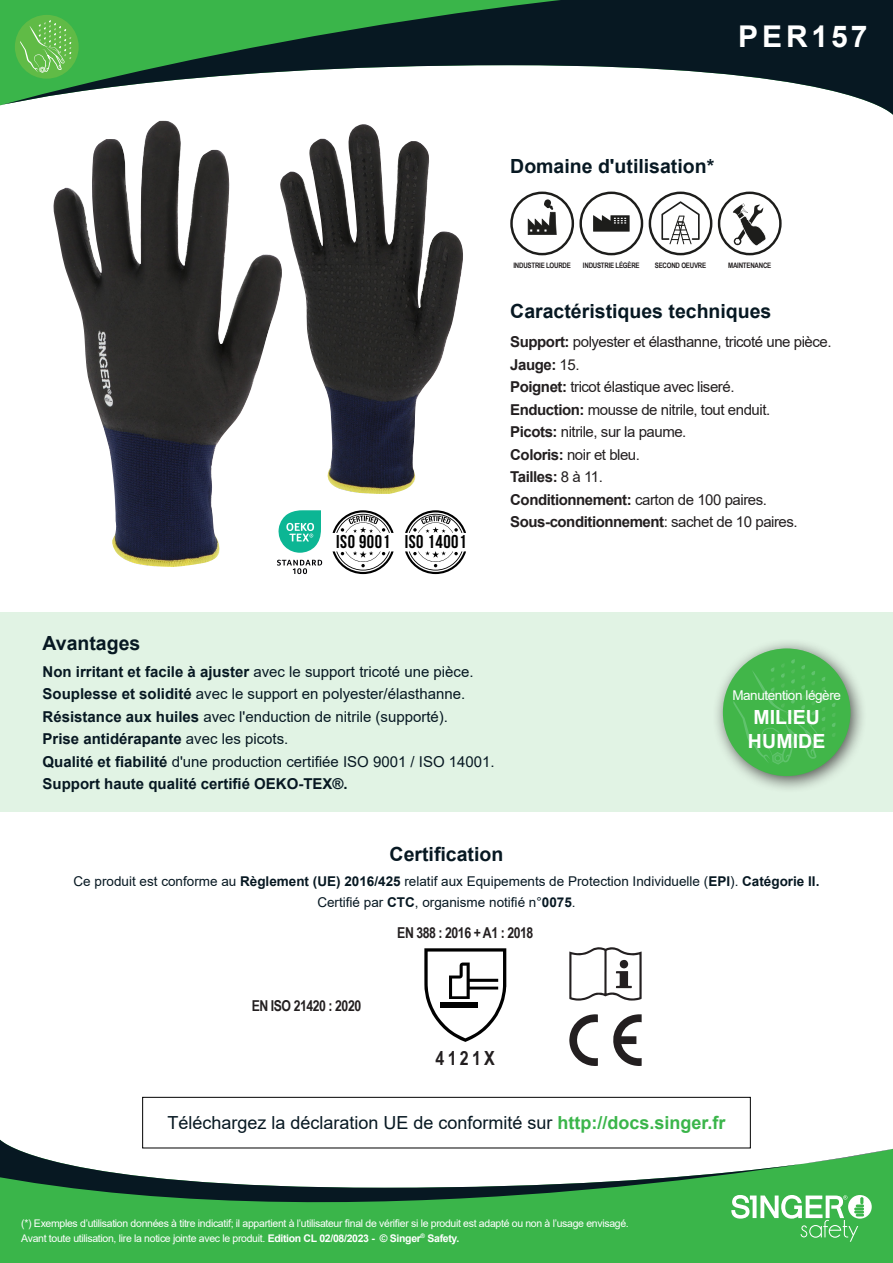
<style>
.page{position:relative;width:893px;height:1263px;background:#fff}
.page>*{position:absolute;margin:0;border:0;box-sizing:border-box;transform-origin:0 0}
.t1{font:700 30px "Arial";letter-spacing:.12em;color:#fff}
.t2{font:700 19.5px "Arial";color:#071822}
.t3{font:700 19.5px/24px "Arial";letter-spacing:.005em;color:#fff}
.t4{font:700 19.5px "Arial Narrow";color:#231f20}
.t5{font:700 18.6px "Bebas Neue";letter-spacing:.03em;color:#000}
.t6{font:18px "Arial";color:#071822}
.t7{font:15px "Arial";color:#071822}
.t8{font:15px "Arial";letter-spacing:-.03em;color:#231f20}
.t9{font:700 15px "Arial";color:#071822}
.t10{font:700 15px "Arial";letter-spacing:-.03em;color:#231f20}
.t11{font:700 15px "Arial Narrow";letter-spacing:-.03em;color:#231f20}
.t12{font:13.5px "Arial";color:#071822}
.t13{font:13.5px "Arial";letter-spacing:-.03em;color:#fff}
.t14{font:10.5px/15px "Arial";letter-spacing:-.03em;color:#fff}
.t15{font:700 7.5px "Arial Narrow";letter-spacing:-.03em;color:#231f20}
.s1{font-weight:700}
.s2{font-weight:400}
.s3{font-weight:700;color:#3ab54a}
</style>
<div class="page">
<svg style="left:0;top:0;width:893px;height:115px"></svg>
<div style="left:0;top:612px;width:893px;height:200px;background:#e1f3e4"></div>
<svg style="left:424px;top:948px;width:82px;height:94px"></svg>
<div style="left:441px;top:1002px;width:37px;height:6px;background:#000"></div>
<svg style="left:569px;top:947px;width:73px;height:53px"></svg>
<div style="left:620px;top:960px;width:8px;height:8px;background:#231f20;border-radius:4px"></div>
<svg style="left:613px;top:1014px;width:29px;height:52px"></svg>
<svg style="left:569px;top:1014px;width:29px;height:52px"></svg>
<svg style="left:544px;top:199px;width:7px;height:7px"></svg>
<svg style="left:528px;top:202px;width:29px;height:33px"></svg>
<div style="left:510px;top:192px;width:64px;height:63px;border:2px solid #1d1d1b;border-radius:50%"></div>
<svg style="left:593px;top:215px;width:37px;height:17px"></svg>
<div style="left:579px;top:192px;width:64px;height:63px;border:2px solid #1d1d1b;border-radius:50%"></div>
<div style="left:649px;top:192px;width:63px;height:63px;border:2px solid #1d1d1b;border-radius:50%"></div>
<svg style="left:661px;top:201px;width:39px;height:43px"></svg>
<div style="left:718px;top:192px;width:64px;height:63px;border:2px solid #1d1d1b;border-radius:50%"></div>
<svg style="left:733px;top:203px;width:33px;height:43px"></svg>
<div style="left:0;top:1250px;width:893px;height:13px;background:#3ab54a"></div>
<svg style="left:0;top:1140px;width:893px;height:110px;fill:#3ab54a"></svg>
<div style="left:142px;top:1097px;width:608px;height:51px;border:1px solid #000"></div>
<svg style="left:731px;top:1195px;width:141px;height:47px"></svg>
<div style="left:15px;top:15px;width:64px;height:64px;background:#60bb46;border-radius:50%"></div>
<svg style="left:20px;top:20px;width:51px;height:53px"></svg>
<div style="left:712px;top:638px;width:155px;height:155px;background:#231f20;opacity:.75"></div>
<div style="left:723px;top:648px;width:127px;height:128px;background:#41b649;border-radius:50%"></div>
<svg style="left:733px;top:659px;width:103px;height:105px"></svg>
<img style="left:282px;top:124px;width:181px;height:370px">
<img style="left:53px;top:121px;width:229px;height:446px">
<svg style="left:277px;top:560px;width:45px;height:14px"></svg>
<svg style="left:278px;top:510px;width:43px;height:43px"></svg>
<svg style="left:333px;top:510px;width:61px;height:23px"></svg>
<svg style="left:333px;top:551px;width:61px;height:23px"></svg>
<svg style="left:405px;top:510px;width:61px;height:23px"></svg>
<svg style="left:405px;top:551px;width:61px;height:23px"></svg>
<p class="t1" style="left:738px;top:16px;width:131px">PER157</p>
<p class="t2" style="left:510px;top:153px;width:206px">Domaine d'utilisation*</p>
<p class="t5" style="left:336px;top:532px;width:55px">ISO 9001</p>
<p class="t5" style="left:405px;top:532px;width:63px">ISO 14001</p>
<p class="t15" style="left:513px;top:260px;width:59px">INDUSTRIE LOURDE</p>
<p class="t15" style="left:583px;top:260px;width:58px">INDUSTRIE LÉGÈRE</p>
<p class="t15" style="left:655px;top:260px;width:53px">SECOND OEUVRE</p>
<p class="t15" style="left:728px;top:260px;width:45px">MAINTENANCE</p>
<p class="t2" style="left:510px;top:297px;width:263px">Caractéristiques techniques</p>
<p class="t8" style="left:510px;top:331px;width:323px"><span class="s1">Support:</span> polyester et élasthanne, tricoté une pièce.</p>
<p class="t10" style="left:510px;top:354px;width:71px">Jauge: <span class="s2">15.</span></p>
<p class="t8" style="left:510px;top:376px;width:226px"><span class="s1">Poignet:</span> tricot élastique avec liseré.</p>
<p class="t8" style="left:510px;top:399px;width:261px"><span class="s1">Enduction:</span> mousse de nitrile, tout enduit.</p>
<p class="t8" style="left:510px;top:421px;width:178px"><span class="s1">Picots:</span> nitrile, sur la paume.</p>
<p class="t8" style="left:510px;top:444px;width:131px"><span class="s1">Coloris:</span> noir et bleu.</p>
<p class="t10" style="left:510px;top:466px;width:94px">Tailles: <span class="s2">8 à 11.</span></p>
<p class="t8" style="left:510px;top:489px;width:258px"><span class="s1">Conditionnement:</span> carton de 100 paires.</p>
<p class="t10" style="left:510px;top:511px;width:289px">Sous-conditionnement<span class="s2">: sachet de 10 paires.</span></p>
<p class="t2" style="left:43px;top:629px;width:99px">Avantages</p>
<p class="t7" style="left:43px;top:661px;width:433px"><span class="s1">Non irritant et facile à ajuster</span> avec le support tricoté une pièce.</p>
<p class="t7" style="left:43px;top:683px;width:424px"><span class="s1">Souplesse et solidité</span> avec le support en polyester/élasthanne.</p>
<p class="t7" style="left:43px;top:706px;width:407px"><span class="s1">Résistance aux huiles</span> avec l'enduction de nitrile (supporté).</p>
<p class="t9" style="left:43px;top:728px;width:247px">Prise antidérapante <span class="s2">avec les picots.</span></p>
<p class="t7" style="left:43px;top:751px;width:454px"><span class="s1">Qualité et fiabilité</span> d'une production certifiée ISO 9001 / ISO 14001.</p>
<p class="t9" style="left:43px;top:773px;width:307px">Support haute qualité certifié OEKO-TEX®.</p>
<p class="t13" style="left:732px;top:685px;width:110px">Manutention légère</p>
<p class="t3" style="left:748px;top:705px;width:79px">MILIEU<br>HUMIDE</p>
<p class="t2" style="left:390px;top:840px;width:115px">Certification</p>
<p class="t12" style="left:74px;top:872px;width:747px">Ce produit est conforme au <span class="s1">Règlement (UE) 2016/425</span> relatif aux Equipements de Protection Individuelle (<span class="s1">EPI</span>). <span class="s1">Catégorie II.</span></p>
<p class="t12" style="left:317px;top:893px;width:260px">Certifié par <span class="s1">CTC</span>, organisme notifié n°<span class="s1">0075</span>.</p>
<p class="t11" style="left:252px;top:995px;width:111px">EN ISO 21420 : 2020</p>
<p class="t11" style="left:397px;top:921px;width:138px">EN 388 : 2016 + A1 : 2018</p>
<p class="t4" style="left:436px;top:1043px;width:61px">4 1 2 1 X</p>
<p class="t6" style="left:167px;top:1110px;width:560px">Téléchargez la déclaration UE de conformité sur <span class="s3">http://docs.singer.fr</span></p>
<p class="t14" style="left:21px;top:1215px;width:609px">(*) Exemples d’utilisation données à titre indicatif; il appartient à l’utilisateur final de vérifier si le produit est adapté ou non à l’usage envisagé.<br>Avant toute utilisation, lire la notice jointe avec le produit. <span class="s1">Edition CL 02/08/2023 - © Singer</span><sup>®</sup> <span class="s1">Safety.</span></p>
</div>
